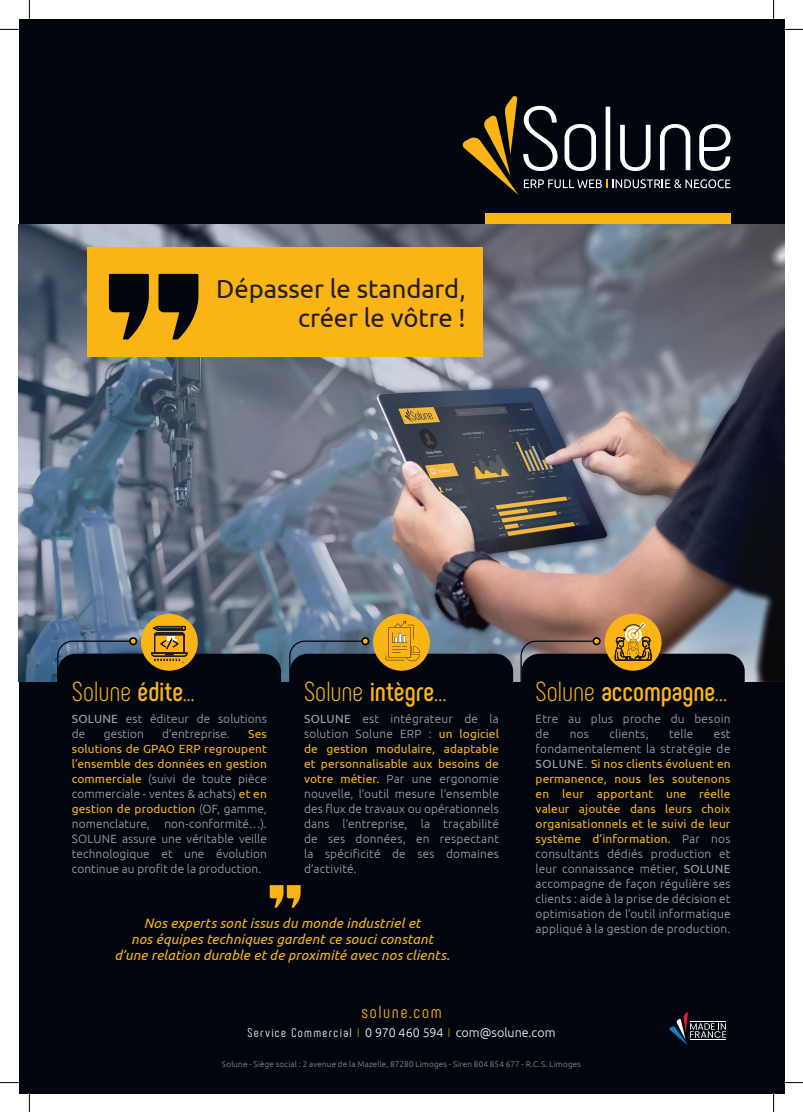
<style>
.page{position:relative;width:803px;height:1112px;background:#fff}
.page>*{position:absolute;margin:0;border:0;box-sizing:border-box;transform-origin:0 0}
.t1{font:300 27.5px "Phenomena";letter-spacing:-.01em;color:#fbb416}
.t2{font:700 27.5px "Phenomena";letter-spacing:-.005em;color:#fbb416}
.t3{font:26.12px/29.2px "Ubuntu";letter-spacing:-.005em;color:#231f20;text-align:right}
.t4{font:17.5px "Phenomena";letter-spacing:.095em;color:#fbb416}
.t5{font:italic 13.75px/15.9px "Ubuntu";letter-spacing:.01em;color:#fbb416;text-align:center}
.t6{font:300 12.5px "Ubuntu";letter-spacing:.005em;color:#fff}
.t7{font:300 11.88px/15px "Ubuntu";letter-spacing:.015em;color:#a8a9ad;text-align:justify}
.t8{font:300 8.12px "Ubuntu";letter-spacing:.025em;color:#939598}
.s1{font-weight:700}
.s2{font-weight:400}
.s3{font-weight:400;color:#fbb416}
.s4{font-weight:300}
.s5{font-family:"Phenomena";font-weight:400}
.s6{font-family:"Phenomena";color:#fbb416}
</style>
<div class="page">
<div style="left:19px;top:19px;width:765px;height:1073px;background:#01060e"></div>
<div style="left:485px;top:213px;width:245px;height:11px;background:#fbb416"></div>
<svg style="left:463px;top:96px;width:267px;height:99px"></svg>
<img style="left:19px;top:224px;width:765px;height:457px">
<div style="left:58px;top:653px;width:223px;height:323px;background:#01060e;border-radius:18px"></div>
<div style="left:290px;top:653px;width:223px;height:237px;background:#01060e;border-radius:18px"></div>
<div style="left:521px;top:653px;width:224px;height:323px;background:#01060e;border-radius:18px"></div>
<div style="left:87px;top:247px;width:396px;height:110px;background:#fbb416"></div>
<svg style="left:109px;top:274px;width:40px;height:65px"></svg>
<svg style="left:158px;top:274px;width:40px;height:65px"></svg>
<div style="left:141px;top:613px;width:57px;height:57px;background:#fbb416;border-radius:50%"></div>
<svg style="left:151px;top:626px;width:36px;height:36px"></svg>
<svg style="left:669px;top:1012px;width:57px;height:33px"></svg>
<hr style="left:690px;top:1039px;width:36px;height:1px;background:#fff">
<div style="left:373px;top:613px;width:57px;height:57px;background:#fbb416;border-radius:50%"></div>
<div style="left:605px;top:613px;width:56px;height:57px;background:#fbb416;border-radius:50%"></div>
<svg style="left:615px;top:622px;width:36px;height:39px"></svg>
<svg style="left:386px;top:621px;width:34px;height:40px"></svg>
<div style="left:129px;top:638px;width:7px;height:6px;background:#fbb416;border-radius:50%"></div>
<svg style="left:56px;top:639px;width:75px;height:43px"></svg>
<div style="left:129px;top:637px;width:8px;height:8px;border:2px solid #01060e;border-radius:50%"></div>
<svg style="left:289px;top:638px;width:79px;height:44px"></svg>
<div style="left:361px;top:637px;width:8px;height:8px;border:2px solid #01060e;border-radius:50%"></div>
<svg style="left:520px;top:638px;width:79px;height:44px"></svg>
<div style="left:592px;top:637px;width:9px;height:8px;border:2px solid #01060e;border-radius:50%"></div>
<svg style="left:270px;top:885px;width:31px;height:22px"></svg>
<svg style="left:0;top:29px;width:19px;height:1px"></svg>
<svg style="left:784px;top:29px;width:19px;height:1px"></svg>
<svg style="left:0;top:1082px;width:19px;height:1px"></svg>
<svg style="left:784px;top:1081px;width:19px;height:2px"></svg>
<svg style="left:29px;top:0;width:1px;height:19px"></svg>
<svg style="left:29px;top:1092px;width:1px;height:19px"></svg>
<svg style="left:773px;top:0;width:1px;height:19px"></svg>
<svg style="left:773px;top:1092px;width:1px;height:19px"></svg>
<h2 class="t3" style="left:216px;top:273px;width:251px">Dépasser le standard, créer le vôtre !</h2>
<h1 class="t1" style="left:72px;top:675px;width:124px">Solune <span class="s1">édite</span>...</h1>
<p class="t7" style="left:72px;top:711px;width:196px"><span class="s2">SOLUNE</span> est éditeur de solutions de</p>
<p class="t7" style="left:104px;top:726px;width:42px">gestion</p>
<p class="t7" style="left:162px;top:726px;width:69px">d’entreprise.</p>
<p class="t7" style="left:72px;top:726px;width:196px;text-indent:176px"><span class="s3">Ses solutions de GPAO ERP regroupent l’ensemble des données en gestion commerciale</span> (suivi de toute pièce commerciale - ventes &amp; achats) <span class="s3">et en gestion de production</span> (OF, gamme, nomenclature, non-conformité…).<br>SOLUNE assure une véritable veille technologique et une évolution continue au profit de la production.</p>
<h1 class="t1" style="left:304px;top:675px;width:144px">Solune <span class="s1">intègre</span>…</h1>
<p class="t7" style="left:304px;top:711px;width:196px"><span class="s2">SOLUNE</span> est intégrateur de la solution Solune ERP : <span class="s3">un logiciel de gestion modulaire, adaptable et personnalisable aux besoins de votre métier.</span> Par une ergonomie nouvelle, l’outil mesure l’ensemble des flux de travaux ou opérationnels dans l’entreprise, la traçabilité de ses données, en respectant la spécificité de ses domaines d’activité.</p>
<p class="t5" style="left:114px;top:914px;width:337px">Nos experts sont issus du monde industriel et<br>nos équipes techniques gardent ce souci constant d’une relation durable et de proximité avec nos clients.</p>
<h1 class="t2" style="left:536px;top:674px;width:193px"><span class="s4">Solune</span> accompagne<span class="s4">…</span></h1>
<p class="t7" style="left:536px;top:711px;width:196px">Etre au plus proche du besoin de</p>
<p class="t7" style="left:570px;top:726px;width:21px">nos</p>
<p class="t7" style="left:609px;top:726px;width:41px">clients,</p>
<p class="t7" style="left:669px;top:726px;width:26px">telle</p>
<p class="t7" style="left:536px;top:726px;width:196px;text-indent:178px">est fondamentalement la stratégie de <span class="s2">SOLUNE</span>. <span class="s3">Si nos clients évoluent en permanence, nous les soutenons en leur apportant une réelle valeur ajoutée dans leurs choix organisationnels et le suivi de leur système d’information.</span> Par nos consultants dédiés production et leur connaissance métier, <span class="s2">SOLUNE </span>accompagne de façon régulière ses clients : aide à la prise de décision et optimisation de l’outil informatique appliqué à la gestion de production.</p>
<h3 class="t4" style="left:361px;top:1001px;width:82px">solune.com</h3>
<p class="t6" style="left:247px;top:1025px;width:309px"><span class="s5">Service Commercial</span> <span class="s6">I</span> 0 970 460 594 <span class="s6">I</span> com@solune.com</p>
<p class="t8" style="left:222px;top:1058px;width:361px">Solune - Siège social : 2 avenue de la Mazelle, 87280 Limoges - Siren 804 854 677 - R.C.S. Limoges</p>
</div>
